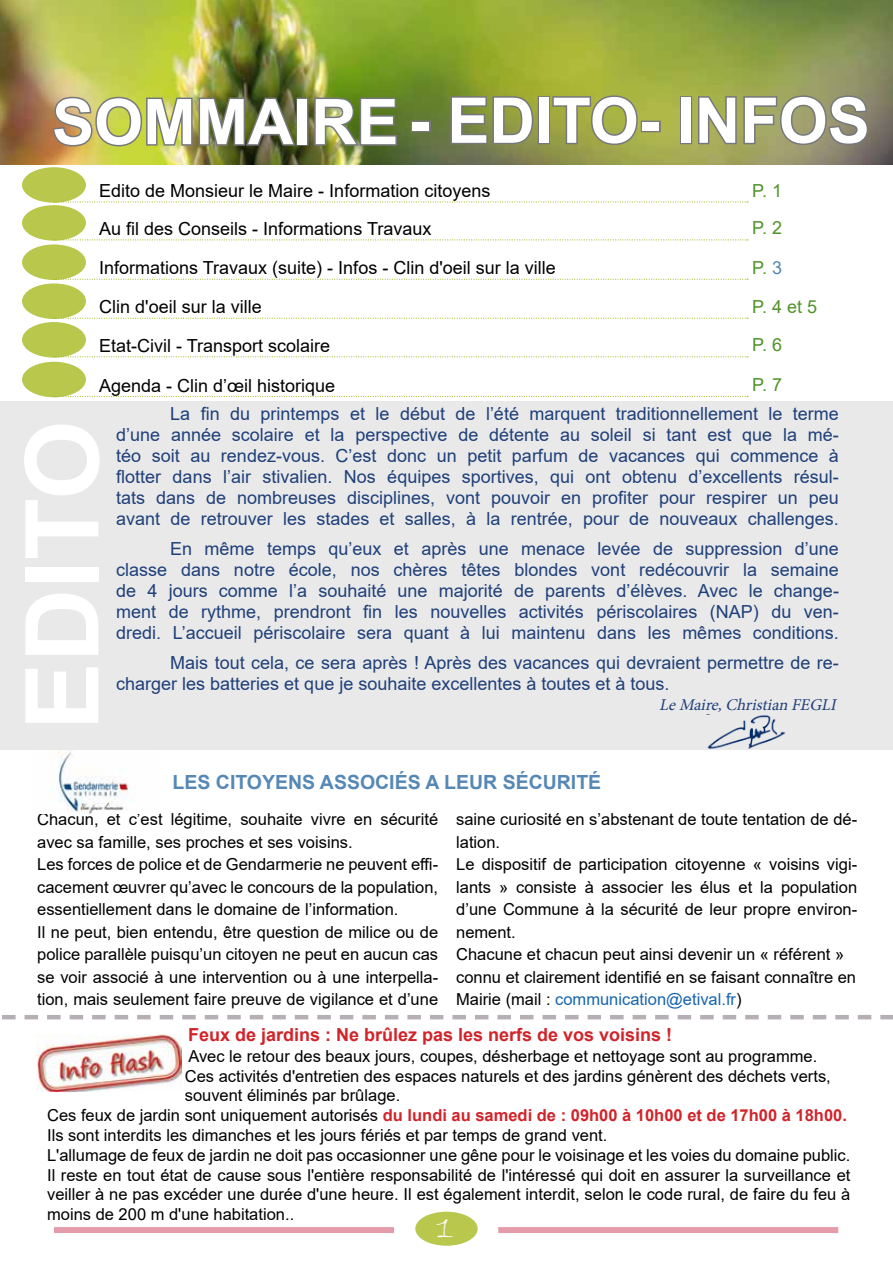
<style>
.page{position:relative;width:893px;height:1263px;background:#fff}
.page>*{position:absolute;margin:0;border:0;box-sizing:border-box;transform-origin:0 0}
.t1{font:700 102px "Arial";color:#fff}
.t2{font:700 63px "Arial";color:#fff}
.t3{font:36px "Bradley Hand ITC";color:#fff}
.t4{font:700 19.5px "Arial";color:#5588b5}
.t5{font:18px/21px "Arial";color:#1f3f78;text-align:justify}
.t6{font:18px "Arial";color:#000}
.t7{font:700 18px "Arial";color:#d1242a}
.t8{font:18px "Arial";color:#4f9328}
.t9{font:16.5px/22.5px "Arial";color:#000}
.t10{font:700 16.5px "Arial";color:#d1242a}
.t11{font:italic 16.5px "Minion Pro";color:#1f3f78}
.s1{color:#5588b5}
.s2{color:#1765ad}
.s3{font-weight:400;color:#000}
</style>
<div class="page">
<img style="left:0;top:0;width:893px;height:164px">
<div style="left:23px;top:168px;width:62px;height:34px;background:#b9c74c;border-radius:50%"></div>
<div style="left:22px;top:167px;width:64px;height:36px;border:2px solid #b9c74c;border-radius:50%"></div>
<svg style="left:54px;top:201px;width:694px;height:2px"></svg>
<div style="left:23px;top:245px;width:62px;height:34px;background:#b9c74c;border-radius:50%"></div>
<div style="left:22px;top:244px;width:64px;height:36px;border:2px solid #b9c74c;border-radius:50%"></div>
<svg style="left:54px;top:279px;width:694px;height:1px"></svg>
<div style="left:23px;top:323px;width:62px;height:34px;background:#b9c74c;border-radius:50%"></div>
<div style="left:22px;top:322px;width:64px;height:36px;border:2px solid #b9c74c;border-radius:50%"></div>
<svg style="left:54px;top:356px;width:694px;height:1px"></svg>
<div style="left:23px;top:206px;width:62px;height:34px;background:#b9c74c;border-radius:50%"></div>
<div style="left:22px;top:205px;width:64px;height:36px;border:2px solid #b9c74c;border-radius:50%"></div>
<svg style="left:54px;top:239px;width:694px;height:1px"></svg>
<img style="left:51px;top:84px;width:247px;height:64px">
<div style="left:296px;top:98px;width:12px;height:48px;border:3px solid #76787c"></div>
<img style="left:313px;top:96px;width:85px;height:52px">
<div style="left:415px;top:1212px;width:63px;height:34px;background:#b9c74c;border-radius:50%"></div>
<div style="left:54px;top:1227px;width:340px;height:6px;background:#e49caa"></div>
<div style="left:498px;top:1227px;width:340px;height:6px;background:#e49caa"></div>
<div style="left:23px;top:362px;width:62px;height:34px;background:#b9c74c;border-radius:50%"></div>
<div style="left:22px;top:362px;width:64px;height:35px;border:2px solid #b9c74c;border-radius:50%"></div>
<svg style="left:54px;top:396px;width:694px;height:1px"></svg>
<div style="left:23px;top:284px;width:62px;height:34px;background:#b9c74c;border-radius:50%"></div>
<div style="left:22px;top:283px;width:64px;height:36px;border:2px solid #b9c74c;border-radius:50%"></div>
<svg style="left:54px;top:318px;width:694px;height:1px"></svg>
<div style="left:411px;top:121px;width:20px;height:11px;border:3px solid #76787c"></div>
<svg style="left:449px;top:94px;width:86px;height:52px;background:#818a52"></svg>
<div style="left:538px;top:96px;width:12px;height:48px;border:3px solid #76787c"></div>
<svg style="left:551px;top:94px;width:88px;height:53px;background:#989f51"></svg>
<div style="left:641px;top:121px;width:20px;height:11px;border:3px solid #76787c"></div>
<div style="left:680px;top:96px;width:12px;height:48px;border:3px solid #76787c"></div>
<svg style="left:696px;top:94px;width:174px;height:53px;background:#92946b"></svg>
<img style="left:50px;top:750px;width:82px;height:63px">
<div style="left:0;top:401px;width:893px;height:349px;background:#e9e9ea"></div>
<img style="left:706px;top:714px;width:80px;height:35px">
<img style="left:37px;top:1034px;width:144px;height:58px">
<svg style="left:2px;top:1015px;width:891px;height:4px"></svg>
<h2 class="t2" style="left:52px;top:76px;width:819px">SOMMAIRE - EDITO- INFOS</h2>
<p class="t6" style="left:99px;top:178px;width:393px">Edito de Monsieur le Maire - Information citoyens</p>
<p class="t8" style="left:752px;top:178px;width:31px">P. 1</p>
<p class="t6" style="left:99px;top:216px;width:334px">Au fil des Conseils - Informations Travaux</p>
<p class="t8" style="left:752px;top:216px;width:31px">P. 2</p>
<p class="t6" style="left:99px;top:256px;width:458px">Informations Travaux (suite) - Infos - Clin d'oeil sur la ville</p>
<p class="t8" style="left:752px;top:255px;width:31px">P. <span class="s1">3</span></p>
<p class="t6" style="left:99px;top:295px;width:164px">Clin d'oeil sur la ville</p>
<p class="t8" style="left:752px;top:294px;width:66px">P. 4 et 5</p>
<p class="t6" style="left:99px;top:333px;width:233px">Etat-Civil - Transport scolaire</p>
<p class="t8" style="left:752px;top:333px;width:31px">P. 6</p>
<p class="t6" style="left:99px;top:373px;width:238px">Agenda - Clin d’œil historique</p>
<p class="t8" style="left:752px;top:372px;width:31px">P. 7</p>
<h1 class="t1" style="left:-9px;top:730px;width:311px;rotate:-90deg">EDITO</h1>
<p class="t5" style="left:116px;top:403px;width:724px;text-indent:54px">La fin du printemps et le début de l’été marquent traditionnellement le terme d’une année scolaire et la perspective de détente au soleil si tant est que la mé&shy;téo soit au rendez-vous. C’est donc un petit parfum de vacances qui commence à flotter dans l’air stivalien. Nos équipes sportives, qui ont obtenu d’excellents résul&shy;tats dans de nombreuses disciplines, vont pouvoir en profiter pour respirer un peu avant de retrouver les stades et salles, à la rentrée, pour de nouveaux challenges.</p>
<p class="t5" style="left:116px;top:538px;width:724px;text-indent:54px">En même temps qu’eux et après une menace levée de suppression d’une classe dans notre école, nos chères têtes blondes vont redécouvrir la semaine de 4 jours comme l’a souhaité une majorité de parents d’élèves. Avec le change&shy;ment de rythme, prendront fin les nouvelles activités périscolaires (NAP) du ven&shy;dredi. L’accueil périscolaire sera quant à lui maintenu dans les mêmes conditions.</p>
<p class="t5" style="left:116px;top:652px;width:724px;text-indent:54px">Mais tout cela, ce sera après ! Après des vacances qui devraient permettre de re&shy;charger les batteries et que je souhaite excellentes à toutes et à tous.</p>
<p class="t11" style="left:659px;top:693px;width:183px">LeMaire,Christian FEGLI</p>
<p class="t4" style="left:173px;top:768px;width:430px">LES CITOYENS ASSOCIÉS A LEUR SÉCURITÉ</p>
<p class="t9" style="left:37px;top:808px;width:402px">Chacun, et c’est légitime, souhaite vivre en sécurité avec sa famille, ses proches et ses voisins.<br>Les forces de police et de Gendarmerie ne peuvent effi&shy;cacement œuvrer qu’avec le concours de la population, essentiellement dans le domaine de l’information.<br>Il ne peut, bien entendu, être question de milice ou de police parallèle puisqu’un citoyen ne peut en aucun cas se voir associé à une intervention ou à une interpella&shy;tion, mais seulement faire preuve de vigilance et d’une</p>
<p class="t9" style="left:456px;top:808px;width:402px">saine curiosité en s’abstenant de toute tentation de dé&shy;lation.<br>Le dispositif de participation citoyenne « voisins vigi&shy;lants » consiste à associer les élus et la population d’une Commune à la sécurité de leur propre environ&shy;nement.<br>Chacune et chacun peut ainsi devenir un « référent » connu et clairement identifié en se faisant connaître en Mairie (mail : <span class="s2">communication@etival.fr</span>)</p>
<p class="t7" style="left:188px;top:1022px;width:486px">Feux de jardins : Ne brûlez pas les nerfs de vos voisins !</p>
<p class="t9" style="left:188px;top:1044px;width:630px">Avec le retour des beaux jours, coupes, désherbage et nettoyage sont au programme.</p>
<p class="t9" style="left:185px;top:1064px;width:648px">Ces activités d'entretien des espaces naturels et des jardins génèrent des déchets verts,</p>
<p class="t9" style="left:185px;top:1084px;width:217px">souvent éliminés par brûlage.</p>
<p class="t10" style="left:47px;top:1104px;width:801px"><span class="s3">Ces feux de jardin sont uniquement autorisés</span> du lundi au samedi de : 09h00 à 10h00 et de 17h00 à 18h00.</p>
<p class="t9" style="left:47px;top:1124px;width:562px">Ils sont interdits les dimanches et les jours fériés et par temps de grand vent.</p>
<p class="t9" style="left:47px;top:1143px;width:805px">L'allumage de feux de jardin ne doit pas occasionner une gêne pour le voisinage et les voies du domaine public.</p>
<p class="t9" style="left:47px;top:1163px;width:805px">Il reste en tout état de cause sous l'entière responsabilité de l'intéressé qui doit en assurer la surveillance et</p>
<p class="t9" style="left:47px;top:1183px;width:805px">veiller à ne pas excéder une durée d'une heure. Il est également interdit, selon le code rural, de faire du feu à</p>
<p class="t9" style="left:47px;top:1203px;width:249px">moins de 200 m d'une habitation..</p>
<h3 class="t3" style="left:437px;top:1204px;width:19px">1</h3>
</div>
